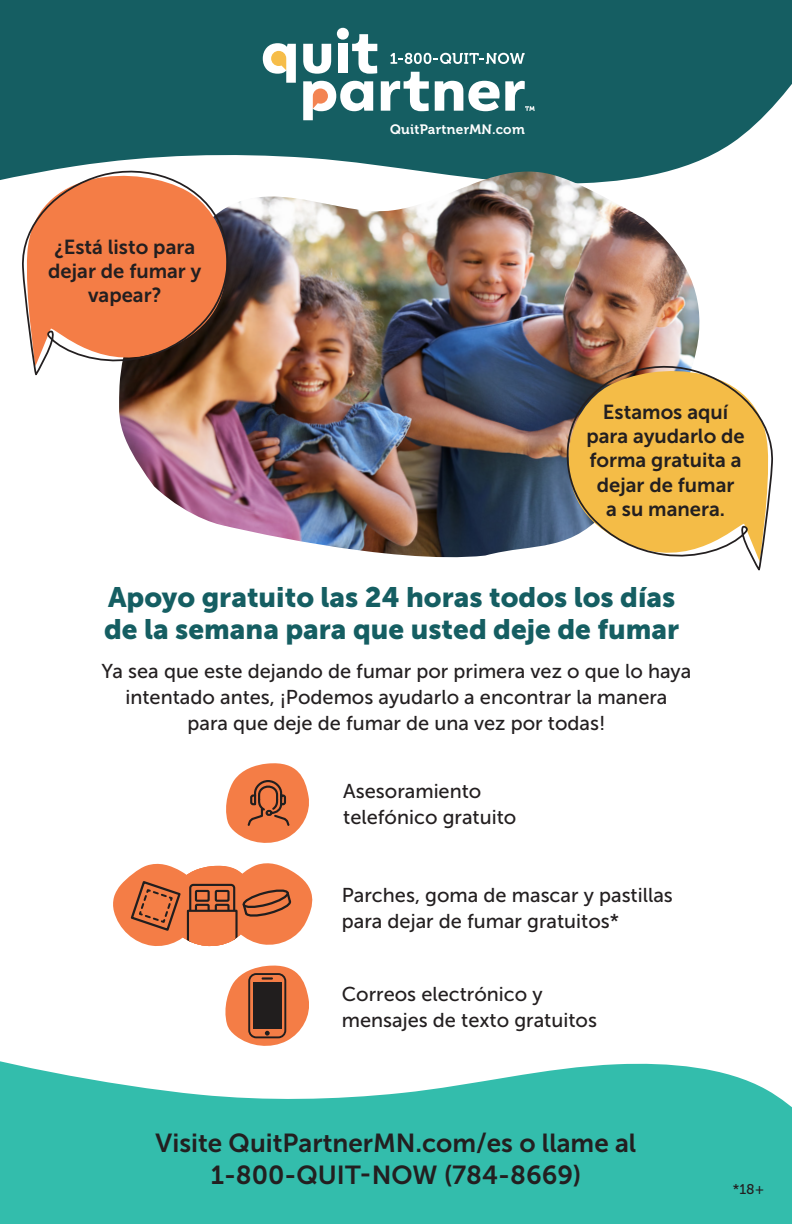
<style>
.page{position:relative;width:792px;height:1224px;background:#fff}
.page>*{position:absolute;margin:0;border:0;box-sizing:border-box;transform-origin:0 0}
.Intro_Body_Copy{font:28px/32px "Museo Sans 900";color:#155e62}
.Intro_Body_Copy-2{font:26px/32px "Museo Sans 700";color:#231f20;text-align:center}
.Intro_Body_Copy-3{font:20.2px/24px "Museo Sans 700";color:#231f20;text-align:center}
.Intro_Body_Copy-4{font:20px/26px "Museo Sans 500";color:#231f20}
.Intro_Body_Copy-5{font:14px "Museo Sans 500";color:#231f20}
.t1{font:13.6px "Museo 700";letter-spacing:.02em;color:#fff}
</style>
<div class="page">
<svg style="left:0;top:1061px;width:792px;height:163px;background:#4dc5b6"></svg>
<div style="left:0;top:0;width:792px;height:180px;background:#155e62"></div>
<svg style="left:226px;top:763px;width:83px;height:80px"></svg>
<svg style="left:113px;top:863px;width:200px;height:84px"></svg>
<svg style="left:263px;top:43px;width:33px;height:40px"></svg>
<svg style="left:303px;top:27px;width:232px;height:93px"></svg>
<svg style="left:225px;top:966px;width:84px;height:80px"></svg>
<div style="left:253px;top:982px;width:28px;height:46px;background:#211e1e"></div>
<div style="left:248px;top:973px;width:38px;height:65px;border:2px solid #211e1e;border-radius:7px"></div>
<img style="left:119px;top:172px;width:606px;height:386px">
<svg style="left:21px;top:161px;width:216px;height:223px"></svg>
<svg style="left:558px;top:356px;width:215px;height:215px"></svg>
<p class="Intro_Body_Copy-3" style="left:48px;top:235px;width:155px">¿Está listo para dejar de fumar y vapear?</p>
<p class="t1" style="left:390px;top:122px;width:136px">QuitPartnerMN.com</p>
<p class="Intro_Body_Copy-3" style="left:586px;top:400px;width:160px">Estamos aquí para ayudarlo de forma gratuita a dejar de fumar<br>a su manera.</p>
<p class="Intro_Body_Copy" style="left:104px;top:581px;width:577px">Apoyo gratuito las 24 horas todos los días de la semana para que usted deje de fumar</p>
<p class="Intro_Body_Copy-4" style="left:102px;top:658px;width:591px;text-align:center">Ya sea que este dejando de fumar por primera vez o que lo haya intentado antes, ¡Podemos ayudarlo a encontrar la manera<br>para que deje de fumar de una vez por todas!</p>
<p class="Intro_Body_Copy-4" style="left:343px;top:778px;width:175px">Asesoramiento telefónico gratuito</p>
<p class="Intro_Body_Copy-4" style="left:342px;top:882px;width:333px">Parches, goma de mascar y pastillas para dejar de fumar gratuitos*</p>
<p class="Intro_Body_Copy-4" style="left:342px;top:981px;width:257px">Correos electrónico y mensajes de texto gratuitos</p>
<p class="Intro_Body_Copy-2" style="left:156px;top:1127px;width:482px">Visite QuitPartnerMN.com/es o llame al<br>1-800-QUIT-NOW (784-8669)</p>
<p class="Intro_Body_Copy-5" style="left:733px;top:1181px;width:33px">*18+</p>
</div>
